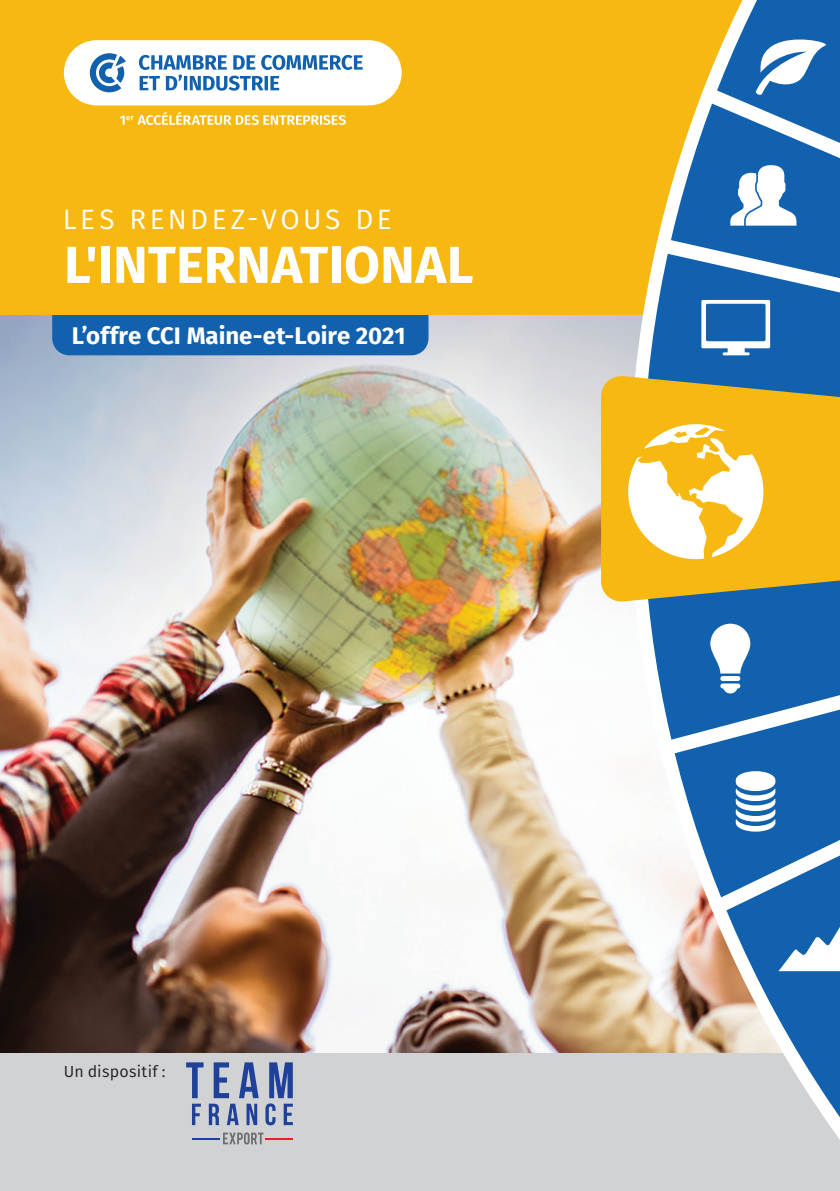
<style>
.page{position:relative;width:840px;height:1191px;background:#fff}
.page>*{position:absolute;margin:0;border:0;box-sizing:border-box;transform-origin:0 0}
.t1{font:700 52px "Fira Sans";letter-spacing:.005em;color:#fff}
.t2{font:28px "Fira Sans";letter-spacing:.125em;color:#fff}
.t3{font:700 24px "Fira Sans";color:#fff}
.t4{font:16px "Fira Sans";letter-spacing:.015em;color:#231f20}
</style>
<div class="page">
<img style="left:0;top:315px;width:629px;height:738px">
<div style="left:52px;top:280px;width:376px;height:75px;background:#1161af;border-radius:17px"></div>
<div style="left:0;top:0;width:839px;height:315px;background:#f6b811"></div>
<svg style="left:64px;top:40px;width:337px;height:85px"></svg>
<div style="left:0;top:1053px;width:839px;height:138px;background:#d1d2d4"></div>
<svg style="left:629px;top:315px;width:13px;height:738px"></svg>
<svg style="left:642px;top:0;width:197px;height:1138px"></svg>
<svg style="left:600px;top:375px;width:239px;height:227px;background:#d7ad29"></svg>
<svg style="left:627px;top:424px;width:136px;height:135px"></svg>
<svg style="left:644px;top:623px;width:195px;height:348px"></svg>
<svg style="left:643px;top:39px;width:196px;height:316px"></svg>
<svg style="left:186px;top:1062px;width:17px;height:63px"></svg>
<svg style="left:209px;top:1062px;width:49px;height:63px"></svg>
<svg style="left:265px;top:1062px;width:28px;height:63px"></svg>
<svg style="left:192px;top:1132px;width:101px;height:12px"></svg>
<p class="t2" style="left:63px;top:199px;width:330px">LES RENDEZ-VOUS DE</p>
<h1 class="t1" style="left:64px;top:221px;width:411px">L'INTERNATIONAL</h1>
<p class="t3" style="left:72px;top:315px;width:335px">L’offre CCI Maine-et-Loire 2021</p>
<p class="t4" style="left:64px;top:1059px;width:103px">Un dispositif :</p>
</div>
